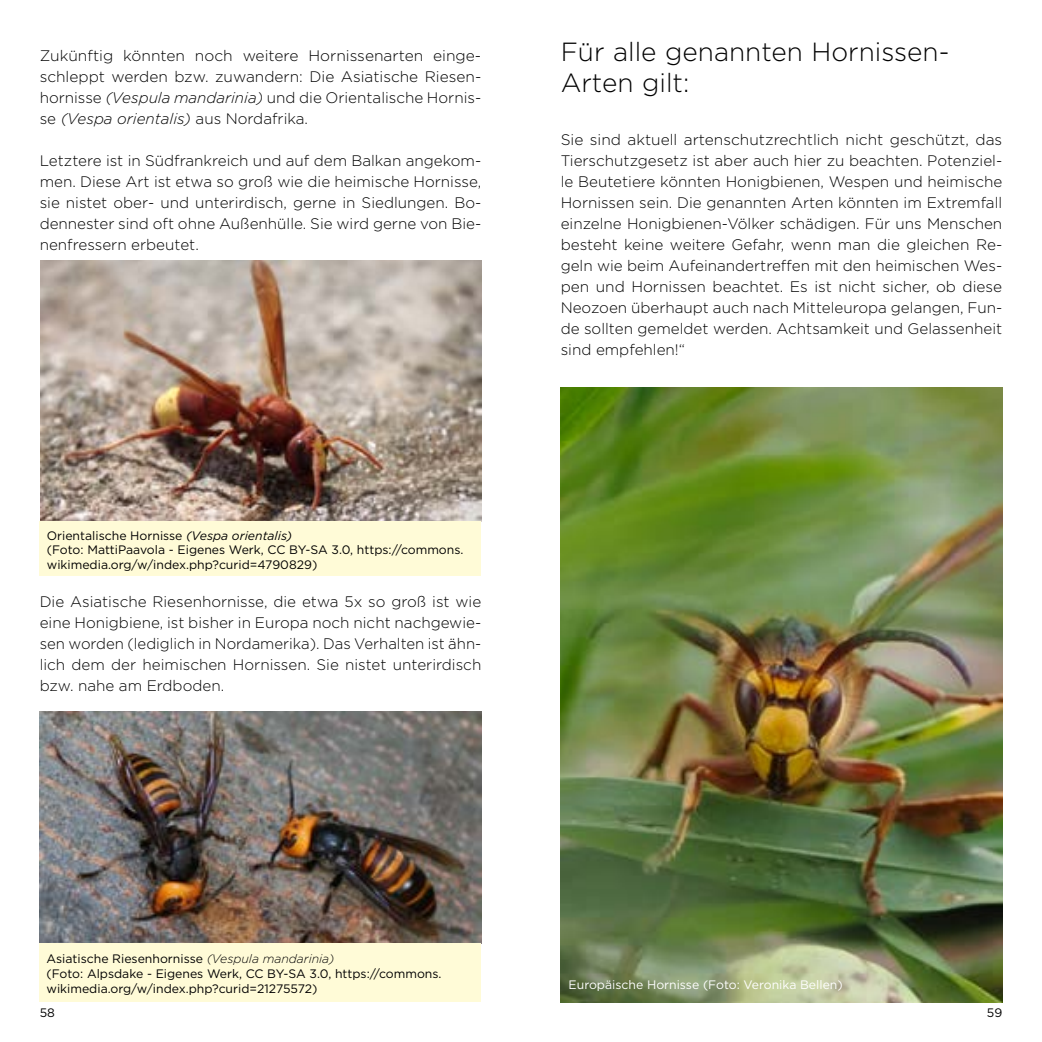
<style>
.page{position:relative;width:1042px;height:1042px;background:#fff}
.page>*{position:absolute;margin:0;border:0;box-sizing:border-box;transform-origin:0 0}
.überschrift_inhaltsa{font:300 26.25px/31.5px "Gotham";color:#000}
.fließtext_Goth{font:300 15.22px/21px "Gotham";color:#000;text-align:justify}
.bildunterschrift_Got{font:12.25px/14.7px "Gotham";color:#000}
.t1{font:12.25px "Gotham";color:#fff}
.s1{font-style:italic}
.s2{font-weight:300;font-style:italic}
</style>
<div class="page">
<img style="left:561px;top:387px;width:441px;height:615px">
<img style="left:40px;top:260px;width:442px;height:262px">
<div style="left:39px;top:521px;width:442px;height:54px;background:#fffbd7"></div>
<img style="left:40px;top:712px;width:441px;height:231px">
<div style="left:39px;top:943px;width:442px;height:59px;background:#fffbd7"></div>
<p class="fließtext_Goth" style="left:40px;top:44px;width:443px">Zukünftig könnten noch weitere Hornissenarten einge&shy;schleppt werden bzw. zuwandern: Die Asiatische Riesen&shy;hornisse <span class="s1">(Vespula mandarinia)</span> und die Orientalische Hornis&shy;se <span class="s1">(Vespa orientalis)</span> aus Nordafrika.</p>
<p class="fließtext_Goth" style="left:40px;top:149px;width:443px">Letztere ist in Südfrankreich und auf dem Balkan angekom&shy;men. Diese Art ist etwa so groß wie die heimische Hornisse, sie nistet ober- und unterirdisch, gerne in Siedlungen. Bo&shy;dennester sind oft ohne Außenhülle. Sie wird gerne von Bie&shy;nenfressern erbeutet.</p>
<p class="bildunterschrift_Got" style="left:47px;top:527px;width:418px">Orientalische Hornisse <span class="s1">(Vespa orientalis)<br></span>(Foto: MattiPaavola - Eigenes Werk, CC BY-SA 3.0, https://commons. wikimedia.org/w/index.php?curid=4790829)</p>
<p class="fließtext_Goth" style="left:40px;top:590px;width:443px">Die Asiatische Riesenhornisse, die etwa 5x so groß ist wie eine Honigbiene, ist bisher in Europa noch nicht nachgewie&shy;sen worden (lediglich in Nordamerika). Das Verhalten ist ähn&shy;lich dem der heimischen Hornissen. Sie nistet unterirdisch bzw. nahe am Erdboden.</p>
<p class="überschrift_inhaltsa" style="left:561px;top:35px;width:390px">Für alle genannten Hornissen-<br>Arten gilt:</p>
<p class="fließtext_Goth" style="left:561px;top:128px;width:443px">Sie sind aktuell artenschutzrechtlich nicht geschützt, das Tierschutzgesetz ist aber auch hier zu beachten. Potenziel&shy;le Beutetiere könnten Honigbienen, Wespen und heimische Hornissen sein. Die genannten Arten könnten im Extremfall einzelne Honigbienen-Völker schädigen. Für uns Menschen besteht keine weitere Gefahr, wenn man die gleichen Re&shy;geln wie beim Aufeinandertreffen mit den heimischen Wes&shy;pen und Hornissen beachtet. Es ist nicht sicher, ob diese Neozoen überhaupt auch nach Mitteleuropa gelangen, Fun&shy;de sollten gemeldet werden. Achtsamkeit und Gelassenheit sind empfehlen!“</p>
<p class="bildunterschrift_Got" style="left:46px;top:951px;width:397px">Asiatische Riesenhornisse <span class="s2">(Vespula mandarinia)<br></span>(Foto: Alpsdake - Eigenes Werk, CC BY-SA 3.0, https://commons. wikimedia.org/w/index.php?curid=21275572)</p>
<p class="t1" style="left:568px;top:976px;width:276px">Europäische Hornisse (Foto: Veronika Bellen)</p>
<p class="bildunterschrift_Got" style="left:40px;top:1005px;width:17px">58</p>
<p class="bildunterschrift_Got" style="left:987px;top:1005px;width:17px">59</p>
</div>
